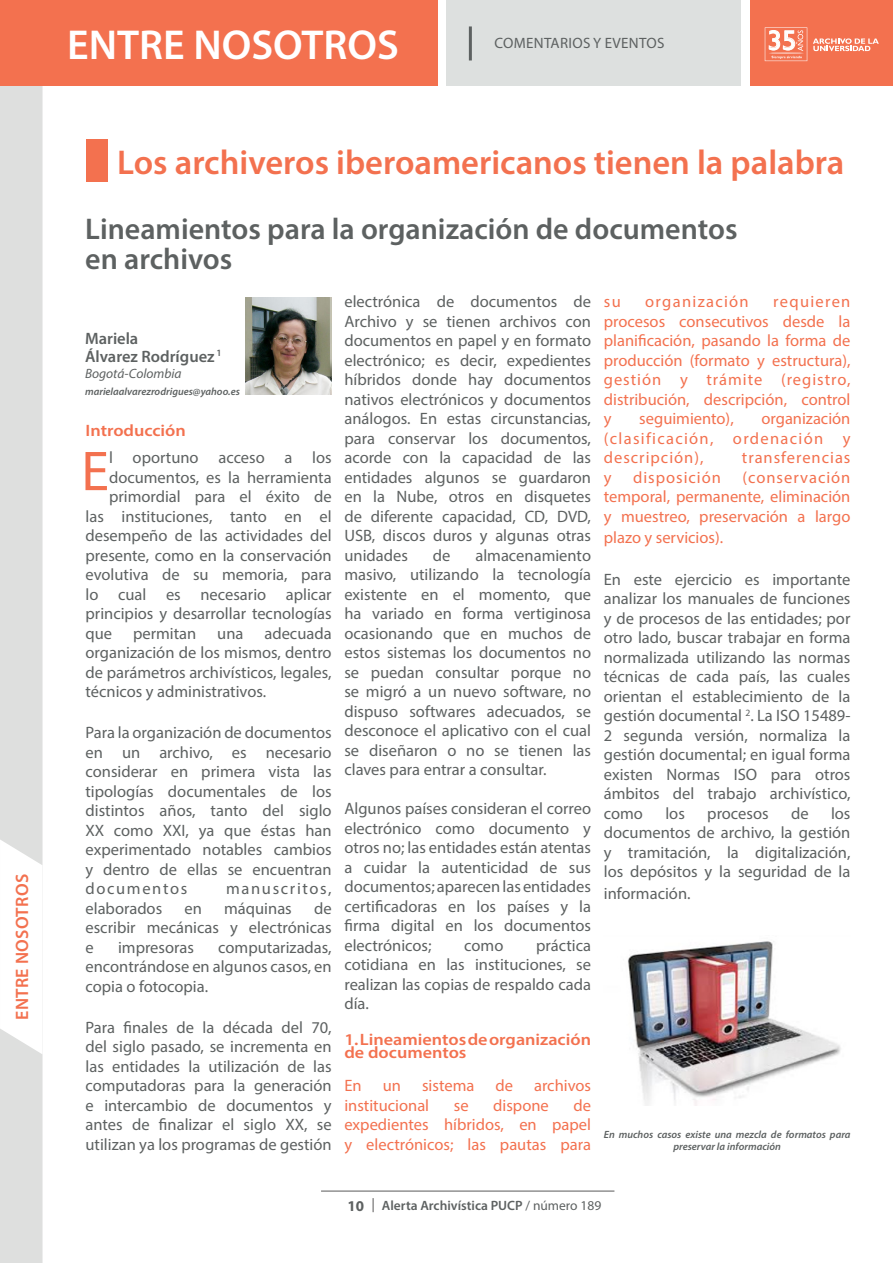
<style>
.page{position:relative;width:893px;height:1263px;background:#fff}
.page>*{position:absolute;margin:0;border:0;box-sizing:border-box;transform-origin:0 0}
.t1{font:56.55px "Myriad Pro";color:#f3714f}
.t2{font:600 42px "Myriad Pro";color:#fff}
.t3{font:600 34.5px "Myriad Pro";color:#f3714f}
.t4{font:600 30px "Myriad Pro";color:#5d6161}
.t5{font:27.75px "Gill Sans";color:#fff;scale:1.05 1}
.t6{font:600 18px "Myriad Pro";letter-spacing:.02em;color:#f3714f}
.t7{font:16.5px/19.5px "Myriad Pro";color:#5d6161;text-align:justify}
.t8{font:16.5px/19.5px "Myriad Pro";color:#f3714f;text-align:justify}
.t9{font:600 16.5px/13.5px "Myriad Pro";color:#f3714f;scale:1.1 1}
.t10{font:16.5px "Myriad Pro";letter-spacing:.06em;color:#f3714f}
.t11{font:600 16.5px "Myriad Pro";color:#5d6161}
.t12{font:16.5px "Myriad Pro";letter-spacing:.1em;color:#5d6161}
.t13{font:16.5px "Myriad Pro";letter-spacing:.08em;color:#f3714f}
.t14{font:15px "Myriad Pro";letter-spacing:.02em;color:#5d6161}
.t15{font:600 13.5px "Myriad Pro";color:#5d6161}
.t16{font:italic 13.5px "Myriad Pro";color:#5d6161}
.t17{font:italic 600 10.5px/12px "Myriad Pro";color:#5d6161;text-align:center}
.s1{font-weight:700;font-size:15px}
.s2{font-weight:400}
</style>
<div class="page">
<hr style="left:321px;top:1191px;width:293px;height:1px;background:#5a5959">
<svg style="left:373px;top:1198px;width:1px;height:14px"></svg>
<div style="left:0;top:0;width:43px;height:1263px;background:#dedfde"></div>
<svg style="left:0;top:839px;width:43px;height:215px"></svg>
<div style="left:43px;top:0;width:42px;height:43px;background:#f3714f"></div>
<div style="left:872px;top:0;width:21px;height:43px;background:#f3714f"></div>
<div style="left:87px;top:139px;width:21px;height:43px;background:#f3714f"></div>
<div style="left:447px;top:1px;width:294px;height:85px;background:#dde0df"></div>
<div style="left:0;top:1px;width:438px;height:85px;background:#f3714f"></div>
<div style="left:750px;top:1px;width:143px;height:85px;background:#f3714f"></div>
<hr style="left:469px;top:26px;width:3px;height:34px;background:#5d6161">
<svg style="left:813px;top:38px;width:66px;height:13px"></svg>
<svg style="left:765px;top:27px;width:42px;height:34px"></svg>
<img style="left:246px;top:297px;width:86px;height:98px">
<img style="left:628px;top:941px;width:213px;height:165px">
<p class="t6" style="left:11px;top:1020px;width:148px;rotate:-90deg">ENTRE NOSOTROS</p>
<p class="t2" style="left:67px;top:18px;width:333px">ENTRE NOSOTROS</p>
<p class="t14" style="left:494px;top:34px;width:172px">COMENTARIOS Y EVENTOS</p>
<h3 class="t5" style="left:767px;top:24px;width:29px">35</h3>
<p class="t3" style="left:117px;top:141px;width:729px">Los archiveros iberoamericanos tienen la palabra</p>
<p class="t4" style="left:85px;top:210px;width:654px">Lineamientos para la organización de documentos</p>
<p class="t4" style="left:85px;top:240px;width:149px">en archivos</p>
<p class="t11" style="left:85px;top:328px;width:55px">Mariela</p>
<p class="t11" style="left:85px;top:346px;width:138px">Álvarez Rodríguez <sup>1</sup></p>
<p class="t16" style="left:85px;top:366px;width:98px">Bogotá-Colombia</p>
<p class="t17" style="left:85px;top:385px;width:156px">marielaalvarezrodrigues@yahoo.es</p>
<p class="t9" style="left:86px;top:423px;width:93px">Introducción</p>
<p class="t1" style="left:81px;top:436px;width:29px">E</p>
<p class="t7" style="left:109px;top:448px;width:224px">l oportuno acceso a los</p>
<p class="t7" style="left:109px;top:467px;width:224px">documentos, es la herramienta</p>
<p class="t7" style="left:109px;top:487px;width:224px">primordial para el éxito de</p>
<p class="t7" style="left:86px;top:506px;width:248px">las instituciones, tanto en el</p>
<p class="t7" style="left:86px;top:526px;width:248px">desempeño de las actividades del</p>
<p class="t7" style="left:86px;top:545px;width:248px">presente, como en la conservación</p>
<p class="t7" style="left:86px;top:565px;width:248px">evolutiva de su memoria, para</p>
<p class="t7" style="left:86px;top:584px;width:248px">lo cual es necesario aplicar</p>
<p class="t7" style="left:86px;top:604px;width:248px">principios y desarrollar tecnologías</p>
<p class="t7" style="left:86px;top:623px;width:28px">que</p>
<p class="t7" style="left:133px;top:623px;width:65px">permitan</p>
<p class="t7" style="left:217px;top:623px;width:28px">una</p>
<p class="t7" style="left:86px;top:623px;width:248px;text-indent:179px">adecuada organización de los mismos, dentro de parámetros archivísticos, legales, técnicos y administrativos.</p>
<p class="t7" style="left:86px;top:723px;width:248px">Para la organización de documentos en un archivo, es necesario considerar en primera vista las tipologías documentales de los distintos años, tanto del siglo XX como XXI, ya que éstas han experimentado notables cambios y dentro de ellas se encuentran documentos</p>
<p class="t12" style="left:226px;top:878px;width:107px">manuscritos,</p>
<p class="t7" style="left:86px;top:898px;width:78px">elaborados</p>
<p class="t7" style="left:184px;top:898px;width:19px">en</p>
<p class="t7" style="left:224px;top:898px;width:69px">máquinas</p>
<p class="t7" style="left:86px;top:898px;width:248px;text-indent:229px">de escribir mecánicas y electrónicas e</p>
<p class="t7" style="left:86px;top:937px;width:248px;text-indent:133px">computarizadas, encontrándose en algunos casos, en copia o fotocopia.</p>
<p class="t7" style="left:86px;top:1017px;width:248px">Para finales de la década del 70, del siglo pasado, se incrementa en las entidades la utilización de las computadoras para la generación e intercambio de documentos y antes de finalizar el siglo XX, se utilizan ya los programas de gestión</p>
<p class="t7" style="left:118px;top:937px;width:77px">impresoras</p>
<p class="t7" style="left:344px;top:292px;width:248px">electrónica de documentos de Archivo y se tienen archivos con documentos en papel y en formato electrónico; es decir, expedientes híbridos donde hay documentos nativos electrónicos y documentos análogos. En estas circunstancias, para conservar los documentos, acorde con la capacidad de las entidades algunos se guardaron en la Nube, otros en disquetes de diferente capacidad, CD, DVD, USB, discos duros y algunas otras unidades</p>
<p class="t7" style="left:344px;top:545px;width:248px;text-indent:131px">almacenamiento masivo, utilizando la tecnología existente en el momento, que ha variado en forma vertiginosa ocasionando que en muchos de estos sistemas los documentos no se puedan consultar porque no se migró a un nuevo software, no dispuso softwares adecuados, se desconoce el aplicativo con el cual se diseñaron o no se tienen las claves para entrar a consultar.</p>
<p class="t7" style="left:344px;top:799px;width:248px">Algunos países consideran el correo electrónico como documento y otros no; las entidades están atentas a cuidar la autenticidad de sus documentos; aparecen las entidades certificadoras en los países y la firma digital en los documentos electrónicos;</p>
<p class="t7" style="left:433px;top:545px;width:19px">de</p>
<p class="t7" style="left:344px;top:935px;width:248px;text-indent:192px">práctica cotidiana en las instituciones, se realizan las copias de respaldo cada día.</p>
<p class="t9" style="left:344px;top:1032px;width:226px">1. Lineamientos de organización de documentos</p>
<p class="t8" style="left:344px;top:1075px;width:19px">En</p>
<p class="t8" style="left:383px;top:1075px;width:20px">un</p>
<p class="t8" style="left:422px;top:1075px;width:54px">sistema</p>
<p class="t8" style="left:495px;top:1075px;width:19px">de</p>
<p class="t8" style="left:534px;top:1075px;width:58px">archivos</p>
<p class="t8" style="left:344px;top:1095px;width:86px">institucional</p>
<p class="t8" style="left:454px;top:1095px;width:16px">se</p>
<p class="t8" style="left:493px;top:1095px;width:57px">dispone</p>
<p class="t7" style="left:464px;top:935px;width:41px">como</p>
<p class="t8" style="left:344px;top:1095px;width:248px;text-indent:229px">de expedientes híbridos, en papel y electrónicos; las pautas para</p>
<p class="t8" style="left:604px;top:292px;width:18px">su</p>
<p class="t13" style="left:645px;top:292px;width:105px">organización</p>
<p class="t8" style="left:604px;top:292px;width:248px;text-indent:169px">requieren procesos consecutivos desde la planificación, pasando la forma de producción (formato y estructura), gestión y trámite (registro, distribución, descripción, control y</p>
<p class="t8" style="left:639px;top:409px;width:96px">seguimiento),</p>
<p class="t8" style="left:604px;top:409px;width:248px;text-indent:158px">organización (clasificación, ordenación y descripción),</p>
<p class="t10" style="left:742px;top:448px;width:110px">transferencias</p>
<p class="t8" style="left:604px;top:467px;width:9px">y</p>
<p class="t10" style="left:633px;top:467px;width:89px">disposición</p>
<p class="t8" style="left:604px;top:467px;width:248px;text-indent:139px">(conservación temporal, permanente, eliminación y muestreo, preservación a largo</p>
<p class="t8" style="left:604px;top:528px;width:121px">plazo y servicios).</p>
<p class="t7" style="left:604px;top:569px;width:248px">En este ejercicio es importante analizar los manuales de funciones y de procesos de las entidades; por otro lado, buscar trabajar en forma normalizada utilizando las normas técnicas de cada país, las cuales orientan el establecimiento de la gestión documental <sup>2</sup>. La ISO 15489- 2 segunda versión, normaliza la gestión documental; en igual forma existen Normas ISO para otros ámbitos del trabajo archivístico, como</p>
<p class="t7" style="left:604px;top:803px;width:248px;text-indent:227px">los documentos de archivo, la gestión y tramitación, la digitalización, los depósitos y la seguridad de la</p>
<p class="t7" style="left:604px;top:883px;width:88px">información.</p>
<p class="t7" style="left:665px;top:803px;width:21px">los</p>
<p class="t7" style="left:707px;top:803px;width:63px">procesos</p>
<p class="t7" style="left:791px;top:803px;width:19px">de</p>
<p class="t17" style="left:604px;top:1128px;width:248px">En muchos casos existe una mezcla de formatos para preservar la información</p>
<p class="t15" style="left:348px;top:1197px;width:255px"><span class="s1">10</span> Alerta Archivística PUCP <span class="s2">/ número 189</span></p>
</div>
